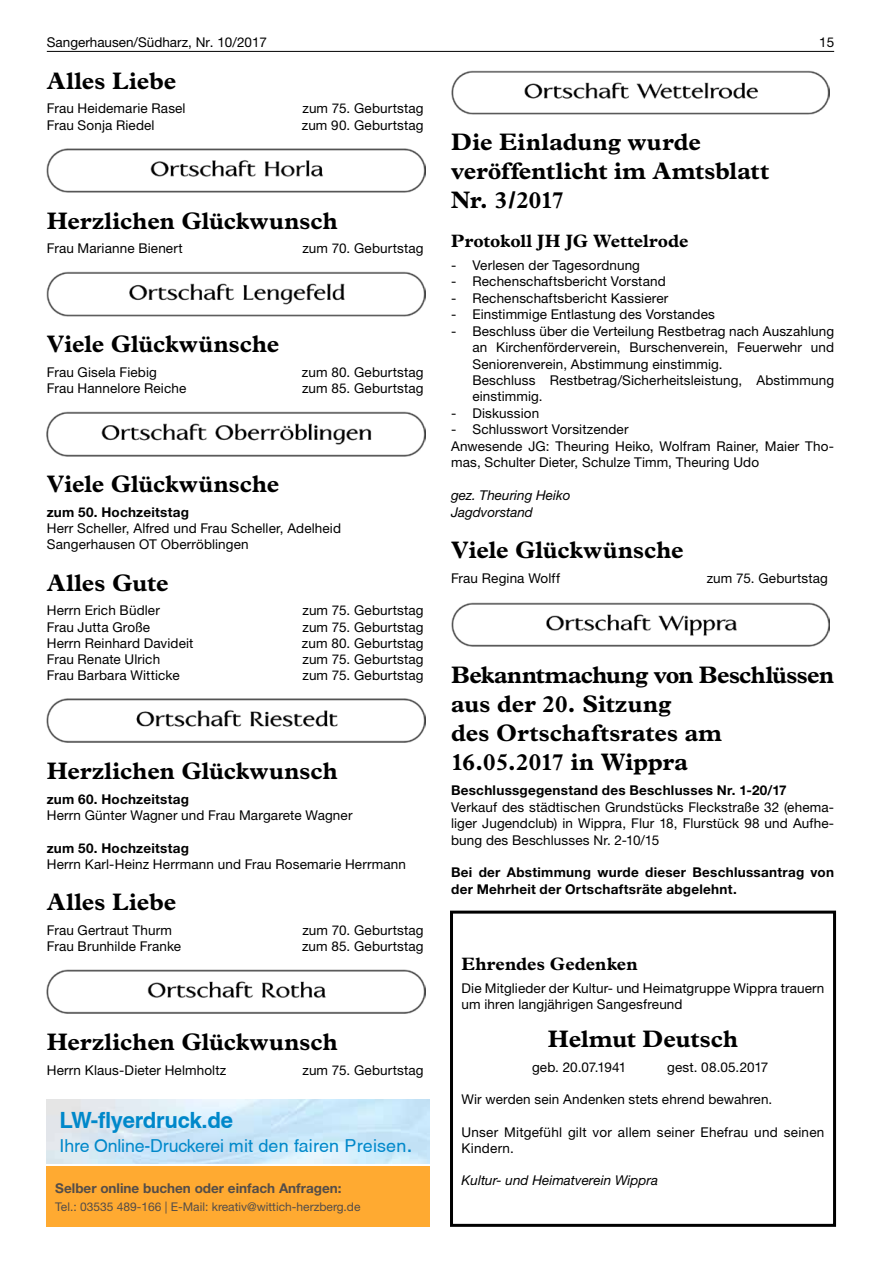
<style>
.page{position:relative;width:881px;height:1263px;background:#fff}
.page>*{position:absolute;margin:0;border:0;box-sizing:border-box;transform-origin:0 0}
.t1{font:700 24px/29.1px "Plantin";color:#000}
.t2{font:700 22.35px "Helvetica";letter-spacing:-.01em;color:#0088ca}
.t3{font:700 18px "Plantin";color:#000}
.t4{font:17.85px "Helvetica";letter-spacing:-.01em;color:#0088ca}
.t5{font:13.5px/16.5px "Helvetica Neue LT";letter-spacing:.01em;color:#000}
.t6{font:700 13.5px/16.5px "Helvetica Neue LT";letter-spacing:.02em;color:#000}
.t7{font:italic 13.5px/16.5px "Helvetica Neue LT";color:#000}
.t8{font:700 13.5px "Helvetica Neue LT";color:#544d48}
.t9{font:12px "Helvetica Neue LT";color:#544d48}
.s1{font-size:22.35px}
</style>
<div class="page">
<hr style="left:47px;top:51px;width:786px;height:1px;background:#000">
<img style="left:451px;top:70px;width:378px;height:45px">
<img style="left:451px;top:602px;width:378px;height:45px">
<svg style="left:62px;top:192px;width:348px;height:1px"></svg>
<img style="left:47px;top:148px;width:378px;height:44px">
<img style="left:47px;top:272px;width:378px;height:45px">
<img style="left:47px;top:412px;width:378px;height:44px">
<img style="left:47px;top:699px;width:378px;height:44px">
<img style="left:47px;top:970px;width:378px;height:44px">
<div style="left:450px;top:910px;width:385px;height:317px;border:3px solid #000"></div>
<div style="left:47px;top:1167px;width:382px;height:60px;background:#ffaa31"></div>
<p class="t5" style="left:47px;top:34px;width:222px">Sangerhausen/Südharz, Nr. 10/2017</p>
<p class="t5" style="left:818px;top:34px;width:17px">15</p>
<h1 class="t1" style="left:47px;top:66px;width:131px">Alles Liebe</h1>
<p class="t5" style="left:47px;top:100px;width:140px">Frau Heidemarie Rasel</p>
<p class="t5" style="left:302px;top:100px;width:123px">zum 75. Geburtstag</p>
<p class="t5" style="left:47px;top:116px;width:109px">Frau Sonja Riedel</p>
<p class="t5" style="left:302px;top:116px;width:123px">zum 90. Geburtstag</p>
<h1 class="t1" style="left:47px;top:206px;width:292px">Herzlichen Glückwunsch</h1>
<p class="t5" style="left:47px;top:240px;width:137px">Frau Marianne Bienert</p>
<p class="t5" style="left:302px;top:240px;width:123px">zum 70. Geburtstag</p>
<h1 class="t1" style="left:47px;top:329px;width:234px">Viele Glückwünsche</h1>
<p class="t5" style="left:47px;top:364px;width:111px">Frau Gisela Fiebig</p>
<p class="t5" style="left:302px;top:364px;width:123px">zum 80. Geburtstag</p>
<p class="t5" style="left:47px;top:380px;width:141px">Frau Hannelore Reiche</p>
<p class="t5" style="left:302px;top:380px;width:123px">zum 85. Geburtstag</p>
<h1 class="t1" style="left:47px;top:469px;width:234px">Viele Glückwünsche</h1>
<p class="t6" style="left:47px;top:503px;width:144px">zum 50. Hochzeitstag</p>
<p class="t5" style="left:47px;top:520px;width:295px">Herr Scheller, Alfred und Frau Scheller, Adelheid<br>Sangerhausen OT Oberröblingen</p>
<h1 class="t1" style="left:47px;top:568px;width:123px">Alles Gute</h1>
<p class="t5" style="left:47px;top:602px;width:114px">Herrn Erich Büdler</p>
<p class="t5" style="left:302px;top:602px;width:123px">zum 75. Geburtstag</p>
<p class="t5" style="left:47px;top:618px;width:105px">Frau Jutta Große</p>
<p class="t5" style="left:302px;top:618px;width:123px">zum 75. Geburtstag</p>
<p class="t5" style="left:47px;top:635px;width:148px">Herrn Reinhard Davideit</p>
<p class="t5" style="left:302px;top:635px;width:123px">zum 80. Geburtstag</p>
<p class="t5" style="left:47px;top:651px;width:115px">Frau Renate Ulrich</p>
<p class="t5" style="left:302px;top:651px;width:123px">zum 75. Geburtstag</p>
<p class="t5" style="left:47px;top:667px;width:134px">Frau Barbara Witticke</p>
<p class="t5" style="left:302px;top:667px;width:123px">zum 75. Geburtstag</p>
<h1 class="t1" style="left:47px;top:756px;width:292px">Herzlichen Glückwunsch</h1>
<p class="t6" style="left:47px;top:790px;width:144px">zum 60. Hochzeitstag</p>
<p class="t5" style="left:47px;top:807px;width:307px">Herrn Günter Wagner und Frau Margarete Wagner</p>
<p class="t6" style="left:47px;top:839px;width:144px">zum 50. Hochzeitstag</p>
<p class="t5" style="left:47px;top:855px;width:360px">Herrn Karl-Heinz Herrmann und Frau Rosemarie Herrmann</p>
<h1 class="t1" style="left:47px;top:887px;width:131px">Alles Liebe</h1>
<p class="t5" style="left:47px;top:922px;width:127px">Frau Gertraut Thurm</p>
<p class="t5" style="left:302px;top:922px;width:123px">zum 70. Geburtstag</p>
<p class="t5" style="left:47px;top:938px;width:136px">Frau Brunhilde Franke</p>
<p class="t5" style="left:302px;top:938px;width:123px">zum 85. Geburtstag</p>
<h1 class="t1" style="left:47px;top:1027px;width:292px">Herzlichen Glückwunsch</h1>
<p class="t5" style="left:47px;top:1061px;width:181px">Herrn Klaus-Dieter Helmholtz</p>
<p class="t5" style="left:302px;top:1061px;width:123px">zum 75. Geburtstag</p>
<h2 class="t2" style="left:60px;top:1106px;width:175px">LW-flyerdruck.de</h2>
<h3 class="t4" style="left:60px;top:1135px;width:354px">Ihre Online-Druckerei mit den fairen Preisen<span class="s1">.</span></h3>
<p class="t8" style="left:55px;top:1179px;width:287px">Selber online buchen oder einfach Anfragen:</p>
<p class="t9" style="left:55px;top:1200px;width:306px">Tel.: 03535 489-166 | E-Mail: kreativ@wittich-herzberg.de</p>
<h1 class="t1" style="left:451px;top:127px;width:319px">Die Einladung wurde veröffentlicht im Amtsblatt<br>Nr. 3/2017</h1>
<h3 class="t3" style="left:451px;top:230px;width:239px">Protokoll JH JG Wettelrode</h3>
<p class="t5" style="left:451px;top:256px;width:190px">- Verlesen der Tagesordnung</p>
<p class="t5" style="left:451px;top:273px;width:216px">- Rechenschaftsbericht Vorstand</p>
<p class="t5" style="left:451px;top:289px;width:219px">- Rechenschaftsbericht Kassierer</p>
<p class="t5" style="left:451px;top:306px;width:265px">- Einstimmige Entlastung des Vorstandes</p>
<p class="t5" style="left:472px;top:322px;width:363px;text-indent:-21px">- Beschluss über die Verteilung Restbetrag nach Auszahlung an Kirchenförderverein, Burschenverein, Feuerwehr und Seniorenverein, Abstimmung einstimmig.<br>Beschluss Restbetrag/Sicherheitsleistung, Abstimmung einstimmig.</p>
<p class="t5" style="left:451px;top:405px;width:90px">- Diskussion</p>
<p class="t5" style="left:451px;top:421px;width:384px">- Schlusswort Vorsitzender<br>Anwesende JG: Theuring Heiko, Wolfram Rainer, Maier Tho&shy;mas, Schulter Dieter, Schulze Timm, Theuring Udo</p>
<p class="t7" style="left:451px;top:487px;width:121px">gez. Theuring Heiko<br>Jagdvorstand</p>
<h1 class="t1" style="left:451px;top:535px;width:234px">Viele Glückwünsche</h1>
<p class="t5" style="left:451px;top:570px;width:110px">Frau Regina Wolff</p>
<p class="t5" style="left:706px;top:570px;width:123px">zum 75. Geburtstag</p>
<h1 class="t1" style="left:451px;top:660px;width:384px">Bekanntmachung von Beschlüssen aus der 20. Sitzung<br>des Ortschaftsrates am<br>16.05.2017 in Wippra</h1>
<p class="t6" style="left:451px;top:782px;width:337px">Beschlussgegenstand des Beschlusses Nr. 1-20/17</p>
<p class="t5" style="left:451px;top:798px;width:384px;text-align:justify">Verkauf des städtischen Grundstücks Fleckstraße 32 (ehema&shy;liger Jugendclub) in Wippra, Flur 18, Flurstück 98 und Aufhe&shy;bung des Beschlusses Nr. 2-10/15</p>
<p class="t6" style="left:451px;top:864px;width:384px">Bei der Abstimmung wurde dieser Beschlussantrag von der Mehrheit der Ortschaftsräte abgelehnt.</p>
<h3 class="t3" style="left:461px;top:953px;width:177px">Ehrendes Gedenken</h3>
<p class="t5" style="left:461px;top:979px;width:364px">Die Mitglieder der Kultur- und Heimatgruppe Wippra trauern um ihren langjährigen Sangesfreund</p>
<h1 class="t1" style="left:547px;top:1024px;width:191px">Helmut Deutsch</h1>
<p class="t5" style="left:532px;top:1058px;width:96px">geb. 20.07.1941</p>
<p class="t5" style="left:667px;top:1058px;width:103px">gest. 08.05.2017</p>
<p class="t5" style="left:461px;top:1091px;width:312px">Wir werden sein Andenken stets ehrend bewahren.</p>
<p class="t5" style="left:461px;top:1123px;width:364px">Unser Mitgefühl gilt vor allem seiner Ehefrau und seinen<br>Kindern.</p>
<p class="t7" style="left:461px;top:1172px;width:198px">Kultur- und Heimatverein Wippra</p>
</div>
